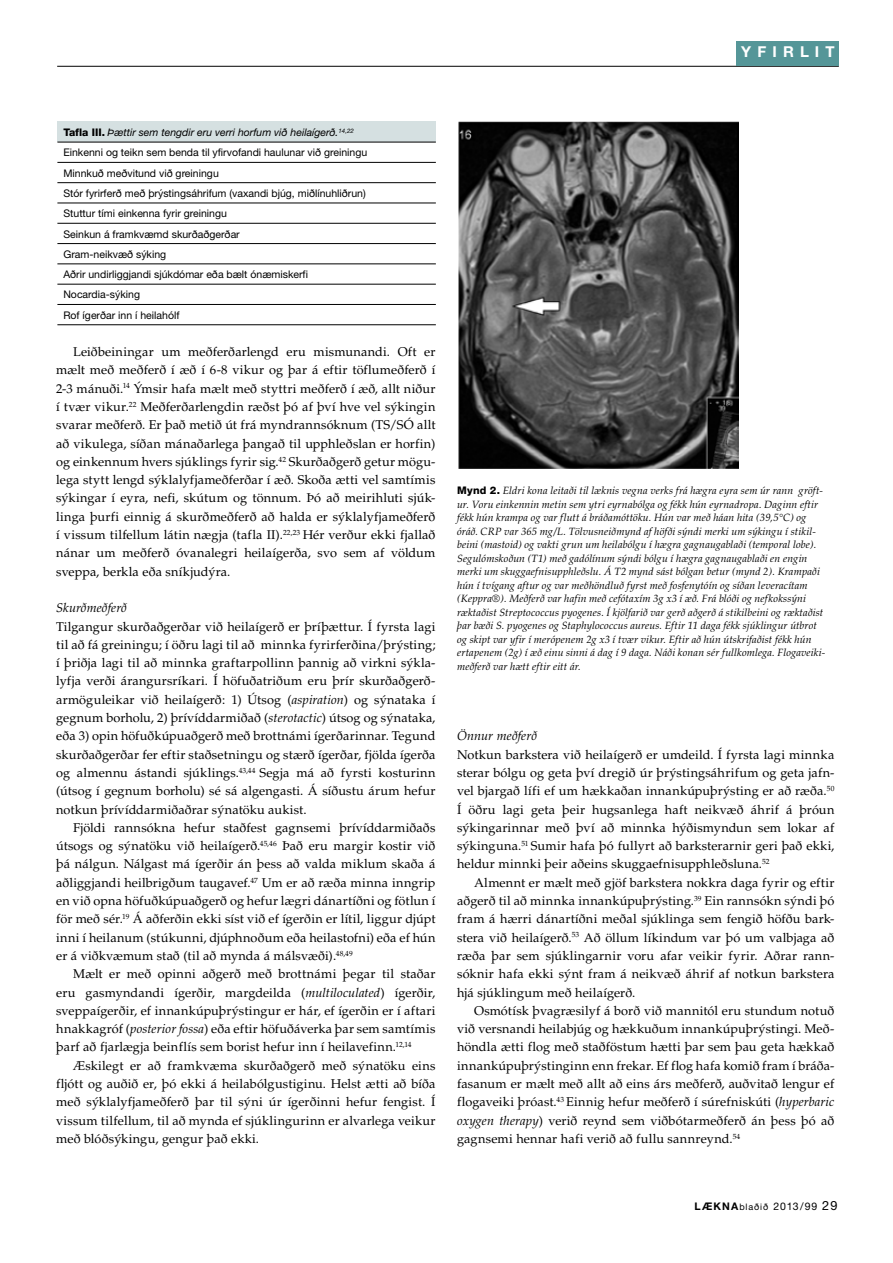
<style>
.page{position:relative;width:893px;height:1263px;background:#fff}
.page>*{position:absolute;margin:0;border:0;box-sizing:border-box;transform-origin:0 0}
.t1{font:700 15px "Helvetica Neue";letter-spacing:.405em;color:#fff}
.t2{font:12.75px/18.3px "Palatino";letter-spacing:.01em;color:#000;text-align:justify}
.t3{font:italic 12.75px "Palatino";letter-spacing:.005em;color:#000}
.t4{font:italic 10.5px/13.5px "Palatino";letter-spacing:.01em;color:#000}
.t5{font:10.5px/20.2px "Helvetica Neue";color:#000}
.s1{font-weight:800}
.s2{font-style:italic}
.s3{font-family:"Helvetica Neue";font-weight:800;font-style:normal}
.s4{font-weight:700}
.s5{font-size:9px}
.s6{font-size:12.75px}
</style>
<div class="page">
<div style="left:57px;top:122px;width:379px;height:20px;background:#d5e0e1"></div>
<hr style="left:57px;top:142px;width:379px;height:1px;background:#000">
<hr style="left:57px;top:162px;width:379px;height:1px;background:#000">
<hr style="left:57px;top:182px;width:379px;height:1px;background:#000">
<hr style="left:57px;top:203px;width:379px;height:1px;background:#000">
<hr style="left:57px;top:223px;width:379px;height:1px;background:#000">
<hr style="left:57px;top:243px;width:379px;height:1px;background:#000">
<hr style="left:57px;top:264px;width:379px;height:1px;background:#000">
<hr style="left:57px;top:284px;width:379px;height:1px;background:#000">
<hr style="left:57px;top:304px;width:379px;height:1px;background:#000">
<hr style="left:57px;top:324px;width:379px;height:1px;background:#000">
<img style="left:458px;top:122px;width:281px;height:346px">
<hr style="left:57px;top:66px;width:782px;height:1px;background:#000">
<div style="left:736px;top:41px;width:103px;height:25px;background:#559698"></div>
<p class="t1" style="left:741px;top:42px;width:95px">YFIRLIT</p>
<p class="t5" style="left:63px;top:122px;width:305px"><span class="s1">Tafla III.</span> <span class="s2">Þættir sem tengdir eru verri horfum við heilaígerð.</span><sup>14,22<br></sup>Einkenni og teikn sem benda til yfirvofandi haulunar við greiningu Minnkuð meðvitund við greiningu<br>Stór fyrirferð með þrýstingsáhrifum (vaxandi bjúg, miðlínuhliðrun)<br>Stuttur tími einkenna fyrir greiningu<br>Seinkun á framkvæmd skurðaðgerðar<br>Gram-neikvæð sýking<br>Aðrir undirliggjandi sjúkdómar eða bælt ónæmiskerfi Nocardia-sýking<br>Rof ígerðar inn í heilahólf</p>
<p class="t2" style="left:56px;top:343px;width:381px;text-indent:17px">Leiðbeiningar um meðferðarlengd eru mismunandi. Oft er mælt með meðferð í æð í 6-8 vikur og þar á eftir töflumeðferð í 2-3 mánuði.<sup>14</sup> Ýmsir hafa mælt með styttri meðferð í æð, allt niður í tvær vikur.<sup>22</sup> Meðferðarlengdin ræðst þó af því hve vel sýkingin svarar meðferð. Er það metið út frá myndrannsóknum (TS/SÓ allt að vikulega, síðan mánaðarlega þangað til upphleðslan er horfin) og einkennum hvers sjúklings fyrir sig.<sup>42</sup> Skurðaðgerð getur mögu&shy;lega stytt lengd sýklalyfjameðferðar í æð. Skoða ætti vel samtímis sýkingar í eyra, nefi, skútum og tönnum. Þó að meirihluti sjúk&shy;linga þurfi einnig á skurðmeðferð að halda er sýklalyfjameðferð í vissum tilfellum látin nægja (tafla II).<sup>22,23</sup> Hér verður ekki fjallað nánar um meðferð óvanalegri heilaígerða, svo sem af völdum sveppa, berkla eða sníkjudýra.</p>
<p class="t3" style="left:56px;top:600px;width:72px">Skurðmeðferð</p>
<p class="t2" style="left:56px;top:617px;width:381px">Tilgangur skurðaðgerðar við heilaígerð er þríþættur. Í fyrsta lagi til að fá greiningu; í öðru lagi til að minnka fyrirferðina/þrýsting; í þriðja lagi til að minnka graftarpollinn þannig að virkni sýkla&shy;lyfja verði árangursríkari. Í höfuðatriðum eru þrír skurðaðgerð&shy;armöguleikar við heilaígerð: 1) Útsog (<span class="s2">aspiration</span>) og sýnataka í gegnum borholu, 2) þrívíddarmiðað (<span class="s2">sterotactic</span>) útsog og sýnataka, eða 3) opin höfuðkúpuaðgerð með brottnámi ígerðarinnar. Tegund skurðaðgerðar fer eftir staðsetningu og stærð ígerðar, fjölda ígerða og almennu ástandi sjúklings.<sup>43,44</sup> Segja má að fyrsti kosturinn (útsog í gegnum borholu) sé sá algengasti. Á síðustu árum hefur notkun þrívíddarmiðaðrar sýnatöku aukist.</p>
<p class="t2" style="left:56px;top:818px;width:381px;text-indent:17px">Fjöldi rannsókna hefur staðfest gagnsemi þrívíddarmiðaðs útsogs og sýnatöku við heilaígerð.<sup>45,46</sup> Það eru margir kostir við þá nálgun. Nálgast má ígerðir án þess að valda miklum skaða á aðliggjandi heilbrigðum taugavef.<sup>47</sup> Um er að ræða minna inngrip en við opna höfuðkúpuaðgerð og hefur lægri dánartíðni og fötlun í för með sér.<sup>19</sup> Á aðferðin ekki síst við ef ígerðin er lítil, liggur djúpt inni í heilanum (stúkunni, djúphnoðum eða heilastofni) eða ef hún er á viðkvæmum stað (til að mynda á málsvæði).<sup>48,49</sup></p>
<p class="t2" style="left:56px;top:965px;width:381px;text-indent:17px">Mælt er með opinni aðgerð með brottnámi þegar til staðar eru gasmyndandi ígerðir, margdeilda (<span class="s2">multiloculated</span>) ígerðir, sveppaígerðir, ef innankúpuþrýstingur er hár, ef ígerðin er í aftari hnakkagróf (<span class="s2">posterior fossa</span>) eða eftir höfuðáverka þar sem samtímis þarf að fjarlægja beinflís sem borist hefur inn í heilavefinn.<sup>12,14</sup></p>
<p class="t2" style="left:56px;top:1056px;width:381px;text-indent:17px">Æskilegt er að framkvæma skurðaðgerð með sýnatöku eins fljótt og auðið er, þó ekki á heilabólgustiginu. Helst ætti að bíða með sýklalyfjameðferð þar til sýni úr ígerðinni hefur fengist. Í vissum tilfellum, til að mynda ef sjúklingurinn er alvarlega veikur með blóðsýkingu, gengur það ekki.</p>
<p class="t4" style="left:457px;top:484px;width:370px"><span class="s3">Mynd 2.</span> Eldri kona leitaði til læknis vegna verks frá hægra eyra sem úr rann gröft&shy;ur. Voru einkennin metin sem ytri eyrnabólga og fékk hún eyrnadropa. Daginn eftir fékk hún krampa og var flutt á bráðamóttöku. Hún var með háan hita (39,5°C) og óráð. CRP var 365 mg/L. Tölvusneiðmynd af höfði sýndi merki um sýkingu í stikil&shy;beini (mastoid) og vakti grun um heilabólgu í hægra gagnaugablaði (temporal lobe).<br>Segulómskoðun (T1) með gadólínum sýndi bólgu í hægra gagnaugablaði en engin merki um skuggaefnisupphleðslu. Á T2 mynd sást bólgan betur (mynd 2). Krampaði hún í tvígang aftur og var meðhöndluð fyrst með fosfenytóín og síðan leveracítam (Keppra®). Meðferð var hafin með cefótaxím 3g x3 í æð. Frá blóði og nefkokssýni ræktaðist Streptococcus pyogenes. Í kjölfarið var gerð aðgerð á stikilbeini og ræktaðist þar bæði S. pyogenes og Staphylococcus aureus. Eftir 11 daga fékk sjúklingur útbrot og skipt var yfir í merópenem 2g x3 í tvær vikur. Eftir að hún útskrifaðist fékk hún ertapenem (2g) í æð einu sinni á dag í 9 daga. Náði konan sér fullkomlega. Flogaveiki&shy;meðferð var hætt eftir eitt ár.</p>
<p class="t3" style="left:457px;top:729px;width:81px">Önnur meðferð</p>
<p class="t2" style="left:457px;top:745px;width:379px">Notkun barkstera við heilaígerð er umdeild. Í fyrsta lagi minnka sterar bólgu og geta því dregið úr þrýstingsáhrifum og geta jafn&shy;vel bjargað lífi ef um hækkaðan innankúpuþrýsting er að ræða.<sup>50<br></sup>Í öðru lagi geta þeir hugsanlega haft neikvæð áhrif á þróun sýkingarinnar með því að minnka hýðismyndun sem lokar af sýkinguna.<sup>51</sup> Sumir hafa þó fullyrt að barksterarnir geri það ekki, heldur minnki þeir aðeins skuggaefnisupphleðsluna.<sup>52</sup></p>
<p class="t2" style="left:457px;top:873px;width:379px;text-indent:17px">Almennt er mælt með gjöf barkstera nokkra daga fyrir og eftir aðgerð til að minnka innankúpuþrýsting.<sup>39</sup> Ein rannsókn sýndi þó fram á hærri dánartíðni meðal sjúklinga sem fengið höfðu bark&shy;stera við heilaígerð.<sup>53</sup> Að öllum líkindum var þó um valbjaga að ræða þar sem sjúklingarnir voru afar veikir fyrir. Aðrar rann&shy;sóknir hafa ekki sýnt fram á neikvæð áhrif af notkun barkstera hjá sjúklingum með heilaígerð.</p>
<p class="t2" style="left:457px;top:1001px;width:379px;text-indent:17px">Osmótísk þvagræsilyf á borð við mannitól eru stundum notuð við versnandi heilabjúg og hækkuðum innankúpuþrýstingi. Með&shy;höndla ætti flog með staðföstum hætti þar sem þau geta hækkað innankúpuþrýstinginn enn frekar. Ef flog hafa komið fram í bráða&shy;fasanum er mælt með allt að eins árs meðferð, auðvitað lengur ef flogaveiki þróast.<sup>43</sup> Einnig hefur meðferð í súrefniskúti (<span class="s2">hyperbaric oxygen therapy</span>) verið reynd sem viðbótarmeðferð án þess þó að gagnsemi hennar hafi verið að fullu sannreynd.<sup>54</sup></p>
<p class="t5" style="left:695px;top:1196px;width:144px"><span class="s4">LÆKNA</span><span class="s5">blaðið</span> 2013/99 <span class="s6">29</span></p>
</div>
